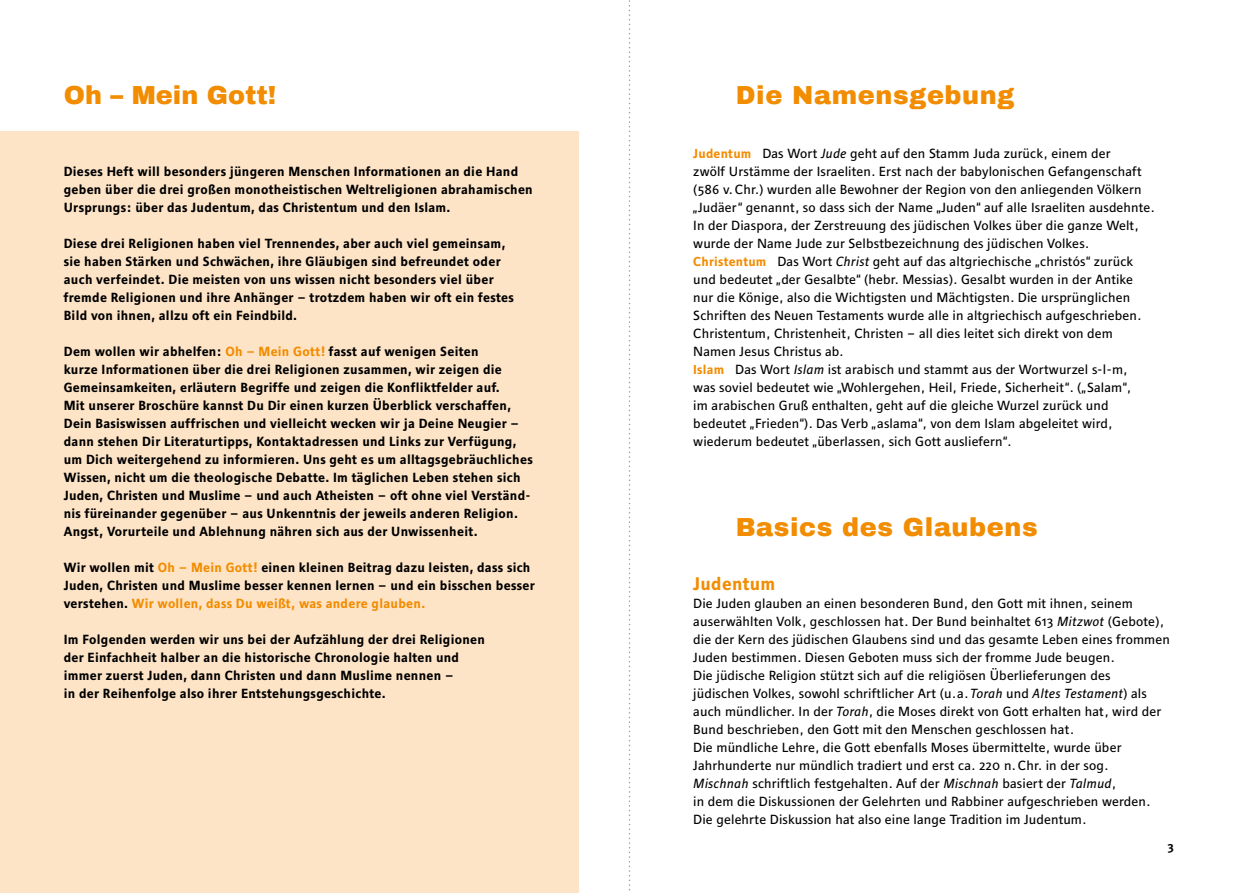
<style>
.page{position:relative;width:1259px;height:893px;background:#fff}
.page>*{position:absolute;margin:0;border:0;box-sizing:border-box;transform-origin:0 0}
.t1{font:900 25.5px "Archivo";letter-spacing:.025em;color:#f28c00}
.t2{font:900 25.5px "Archivo";color:#f28c00}
.t3{font:700 18px "Horn";letter-spacing:.02em;color:#f28c00}
.t4{font:13.05px/18px "Horn";letter-spacing:.005em;color:#000}
.t5{font:700 13.05px/18px "Horn";letter-spacing:.02em;color:#000}
.t6{font:700 12px "Horn";color:#000}
.s1{color:#f28c00}
.s2{font-weight:700;font-size:12.75px;color:#f28c00}
.s3{font-style:italic}
</style>
<div class="page">
<svg style="left:629px;top:0;width:1px;height:891px"></svg>
<div style="left:0;top:131px;width:578px;height:762px;background:#fee4c7"></div>
<h1 class="t2" style="left:64px;top:80px;width:214px">Oh – Mein Gott!</h1>
<p class="t5" style="left:64px;top:163px;width:470px">Dieses Heft will besonders jüngeren Menschen Informationen an die Hand geben über die drei großen monotheistischen Weltreligionen abrahamischen<br>Ursprungs: über das Judentum, das Christentum und den Islam.</p>
<p class="t5" style="left:64px;top:235px;width:452px">Diese drei Religionen haben viel Trennendes, aber auch viel gemeinsam, sie haben Stärken und Schwächen, ihre Gläubigen sind befreundet oder auch verfeindet. Die meisten von uns wissen nicht besonders viel über fremde Religionen und ihre Anhänger – trotzdem haben wir oft ein festes Bild von ihnen, allzu oft ein Feindbild.</p>
<p class="t5" style="left:64px;top:343px;width:470px">Dem wollen wir abhelfen: <span class="s1">Oh – Mein Gott!</span> fasst auf wenigen Seiten<br>kurze Informationen über die drei Religionen zusammen, wir zeigen die Gemeinsamkeiten, erläutern Begriffe und zeigen die Kon f liktfelder auf.<br>Mit unserer Broschüre kannst Du Dir einen kurzen Überblick verschaffen, Dein Basiswissen auffrischen und vielleicht wecken wir ja Deine Neugier – dann stehen Dir Literaturtipps, Kontaktadressen und Links zur Verfügung, um Dich weitergehend zu informieren. Uns geht es um alltagsgebräuchliches Wissen, nicht um die theologische Debatte. Im täglichen Leben stehen sich Juden, Christen und Muslime – und auch Atheisten – oft ohne viel Verständ&shy;nis füreinander gegenüber – aus Unkenntnis der jeweils anderen Religion.<br>Angst, Vorurteile und Ablehnung nähren sich aus der Unwissenheit.</p>
<p class="t5" style="left:64px;top:559px;width:472px">Wir wollen mit <span class="s1">Oh – Mein Gott!</span> einen kleinen Beitrag dazu leisten, dass sich<br>Juden, Christen und Muslime besser kennen lernen – und ein bisschen besser verstehen. <span class="s1">Wir wollen, dass Du weißt, was andere glauben.</span></p>
<p class="t5" style="left:64px;top:631px;width:422px">Im Folgenden werden wir uns bei der Aufzählung der drei Religionen der Einfachheit halber an die historische Chronologie halten und immer zuerst Juden, dann Christen und dann Muslime nennen –<br>in der Reihenfolge also ihrer Entstehungsgeschichte.</p>
<h1 class="t1" style="left:736px;top:80px;width:280px">Die Namensgebung</h1>
<p class="t4" style="left:693px;top:144px;width:463px"><span class="s2">Judentum</span> Das Wort <span class="s3">Jude</span> geht auf den Stamm Juda zurück, einem der<br>zwölf Urstämme der Israeliten. Erst nach der babylonischen Gefangenschaft (586 v. Chr.) wurden alle Bewohner der Region von den anliegenden Völkern „Judäer“ genannt, so dass sich der Name „Juden“ auf alle Israeliten ausdehnte.<br>In der Diaspora, der Zerstreuung des jüdischen Volkes über die ganze Welt, wurde der Name Jude zur Selbstbezeichnung des jüdischen Volkes.<br><span class="s2">Christentum</span> Das Wort <span class="s3">Christ</span> geht auf das altgriechische „christós“ zurück und bedeutet „der Gesalbte“ (hebr. Messias). Gesalbt wurden in der Antike nur die Könige, also die Wichtigsten und Mächtigsten. Die ursprünglichen Schriften des Neuen Testaments wurde alle in altgriechisch aufgeschrieben.<br>Christentum, Christenheit, Christen – all dies leitet sich direkt von dem Namen Jesus Christus ab.<br><span class="s2">Islam</span> Das Wort <span class="s3">Islam</span> ist arabisch und stammt aus der Wortwurzel s-l-m,<br>was soviel bedeutet wie „Wohlergehen, Heil, Friede, Sicherheit“. („Salam“,<br>im arabischen Gruß enthalten, geht auf die gleiche Wurzel zurück und bedeutet „Frieden“). Das Verb „aslama“, von dem Islam abgeleitet wird, wiederum bedeutet „überlassen, sich Gott ausliefern“.</p>
<h1 class="t1" style="left:736px;top:512px;width:303px">Basics des Glaubens</h1>
<h2 class="t3" style="left:693px;top:573px;width:84px">Judentum</h2>
<p class="t4" style="left:693px;top:594px;width:478px">Die Juden glauben an einen besonderen Bund, den Gott mit ihnen, seinem auserwählten Volk, geschlossen hat. Der Bund beinhaltet 613 <span class="s3">Mitzwot</span> (Gebote), die der Kern des jüdischen Glaubens sind und das gesamte Leben eines frommen Juden bestimmen. Diesen Geboten muss sich der fromme Jude beugen.<br>Die jüdische Religion stützt sich auf die religiösen Überlieferungen des jüdischen Volkes, sowohl schriftlicher Art (u.a. <span class="s3">Torah</span> und <span class="s3">Altes Testament</span>) als auch mündlicher. In der <span class="s3">Torah</span>, die Moses direkt von Gott erhalten hat, wird der Bund beschrieben, den Gott mit den Menschen geschlossen hat.<br>Die mündliche Lehre, die Gott ebenfalls Moses übermittelte, wurde über Jahrhunderte nur mündlich tradiert und erst ca. 220 n. Chr. in der sog.<br><span class="s3">Mischnah</span> schriftlich festgehalten. Auf der <span class="s3">Mischnah</span> basiert der <span class="s3">Talmud</span>,<br>in dem die Diskussionen der Gelehrten und Rabbiner aufgeschrieben werden.<br>Die gelehrte Diskussion hat also eine lange Tradition im Judentum.</p>
<p class="t6" style="left:1167px;top:840px;width:8px">3</p>
</div>
